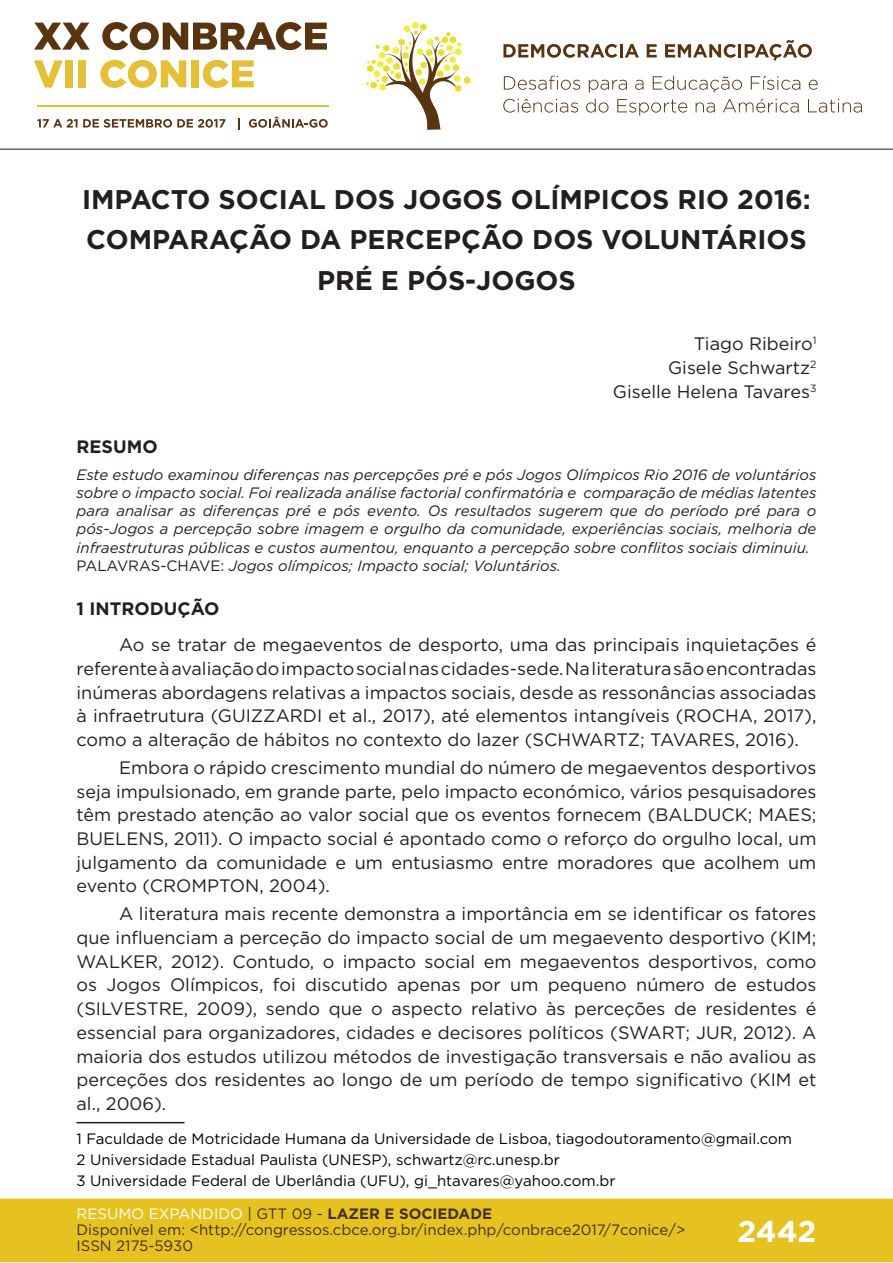
<style>
.page{position:relative;width:893px;height:1263px;background:#fff}
.page>*{position:absolute;margin:0;border:0;box-sizing:border-box;transform-origin:0 0}
.t1{font:700 30px "Gotham";color:#fff}
.t2{font:700 27px/40.7px "Gotham";color:#231f20;text-align:center}
.t3{font:18px/23.7px "Gotham";color:#231f20;text-align:justify}
.t4{font:700 18px "Gotham";color:#231f20}
.t5{font:italic 15px/18.1px "Gotham";color:#231f20}
.t6{font:15px/21.3px "Gotham";color:#000001}
.t7{font:15px/16px "Gotham";color:#462f2a}
.s1{font-style:normal}
.s2{color:#fff}
.s3{color:#442f2a}
.s4{font-weight:700;color:#442f2a}
</style>
<div class="page">
<div style="left:0;top:1198px;width:893px;height:64px;background:#e6c221;border:2px solid #e6c221"></div>
<svg style="left:34px;top:23px;width:56px;height:27px"></svg>
<svg style="left:102px;top:22px;width:225px;height:28px"></svg>
<svg style="left:34px;top:60px;width:29px;height:28px"></svg>
<div style="left:65px;top:60px;width:8px;height:27px;background:#e3c038"></div>
<div style="left:78px;top:60px;width:8px;height:27px;background:#e3c038"></div>
<svg style="left:100px;top:60px;width:86px;height:28px"></svg>
<div style="left:191px;top:60px;width:8px;height:27px;background:#e3c038"></div>
<svg style="left:203px;top:60px;width:51px;height:28px"></svg>
<svg style="left:37px;top:119px;width:188px;height:9px"></svg>
<svg style="left:238px;top:118px;width:2px;height:11px"></svg>
<svg style="left:249px;top:117px;width:79px;height:11px"></svg>
<hr style="left:37px;top:105px;width:291px;height:2px;background:#e3c038">
<svg style="left:366px;top:21px;width:105px;height:109px"></svg>
<svg style="left:503px;top:44px;width:136px;height:14px"></svg>
<svg style="left:647px;top:44px;width:10px;height:13px"></svg>
<svg style="left:665px;top:40px;width:147px;height:21px"></svg>
<svg style="left:504px;top:76px;width:76px;height:14px"></svg>
<svg style="left:809px;top:80px;width:9px;height:10px"></svg>
<svg style="left:503px;top:99px;width:75px;height:14px"></svg>
<svg style="left:586px;top:76px;width:214px;height:39px"></svg>
<svg style="left:808px;top:99px;width:54px;height:14px"></svg>
<hr style="left:0;top:149px;width:893px;height:1px;background:#442f2a">
<hr style="left:77px;top:1122px;width:108px;height:1px;background:#231f20">
<h2 class="t2" style="left:82px;top:179px;width:730px">IMPACTO SOCIAL DOS JOGOS OLÍMPICOS RIO 2016:<br>COMPARAÇÃO DA PERCEPÇÃO DOS VOLUNTÁRIOS<br>PRÉ E PÓS-JOGOS</h2>
<p class="t3" style="left:613px;top:331px;width:205px;line-height:24.2px;text-align:right">Tiago Ribeiro<sup>1<br></sup>Gisele Schwartz<sup>2<br></sup>Giselle Helena Tavares<sup>3</sup></p>
<p class="t4" style="left:77px;top:435px;width:83px">RESUMO</p>
<p class="t5" style="left:77px;top:465px;width:741px">Este estudo examinou diferenças nas percepções pré e pós Jogos Olímpicos Rio 2016 de voluntários sobre o impacto social. Foi realizada análise factorial confirmatória e comparação de médias latentes para analisar as diferenças pré e pós evento. Os resultados sugerem que do período pré para o pós-Jogos a percepção sobre imagem e orgulho da comunidade, experiências sociais, melhoria de infraestruturas públicas e custos aumentou, enquanto a percepção sobre conflitos sociais diminuiu.<br><span class="s1">PALAVRAS-CHAVE:</span> Jogos olímpicos; Impacto social; Voluntários.</p>
<p class="t4" style="left:77px;top:596px;width:144px">1 INTRODUÇÃO</p>
<p class="t3" style="left:77px;top:633px;width:741px;text-indent:43px">Ao se tratar de megaeventos de desporto, uma das principais inquietações é referente à avaliação do impacto social nas cidades-sede. Na literatura são encontradas inúmeras abordagens relativas a impactos sociais, desde as ressonâncias associadas à infraetrutura (GUIZZARDI et al., 2017), até elementos intangíveis (ROCHA, 2017), como a alteração de hábitos no contexto do lazer (SCHWARTZ; TAVARES, 2016).</p>
<p class="t3" style="left:77px;top:755px;width:741px;text-indent:43px">Embora o rápido crescimento mundial do número de megaeventos desportivos seja impulsionado, em grande parte, pelo impacto económico, vários pesquisadores têm prestado atenção ao valor social que os eventos fornecem (BALDUCK; MAES; BUELENS, 2011). O impacto social é apontado como o reforço do orgulho local, um julgamento da comunidade e um entusiasmo entre moradores que acolhem um evento (CROMPTON, 2004).</p>
<p class="t3" style="left:77px;top:902px;width:741px;text-indent:43px">A literatura mais recente demonstra a importância em se identificar os fatores que influenciam a perceção do impacto social de um megaevento desportivo (KIM; WALKER, 2012). Contudo, o impacto social em megaeventos desportivos, como os Jogos Olímpicos, foi discutido apenas por um pequeno número de estudos (SILVESTRE, 2009), sendo que o aspecto relativo às perceções de residentes é essencial para organizadores, cidades e decisores políticos (SWART; JUR, 2012). A maioria dos estudos utilizou métodos de investigação transversais e não avaliou as perceções dos residentes ao longo de um período de tempo significativo (KIM et al., 2006).</p>
<p class="t6" style="left:77px;top:1128px;width:717px">1 Faculdade de Motricidade Humana da Universidade de Lisboa, tiagodoutoramento@gmail.com<br>2 Universidade Estadual Paulista (UNESP), schwartz@rc.unesp.br<br>3 Universidade Federal de Uberlândia (UFU), gi_htavares@yahoo.com.br</p>
<p class="t7" style="left:77px;top:1205px;width:610px"><span class="s2">RESUMO EXPANDIDO</span> <span class="s3">| GTT 09 -</span> <span class="s4">LAZER E SOCIEDADE<br></span>Disponível em: &lt;http://congressos.cbce.org.br/index.php/conbrace2017/7conice/&gt;<br>ISSN 2175-5930</p>
<h1 class="t1" style="left:737px;top:1212px;width:81px">2442</h1>
</div>
